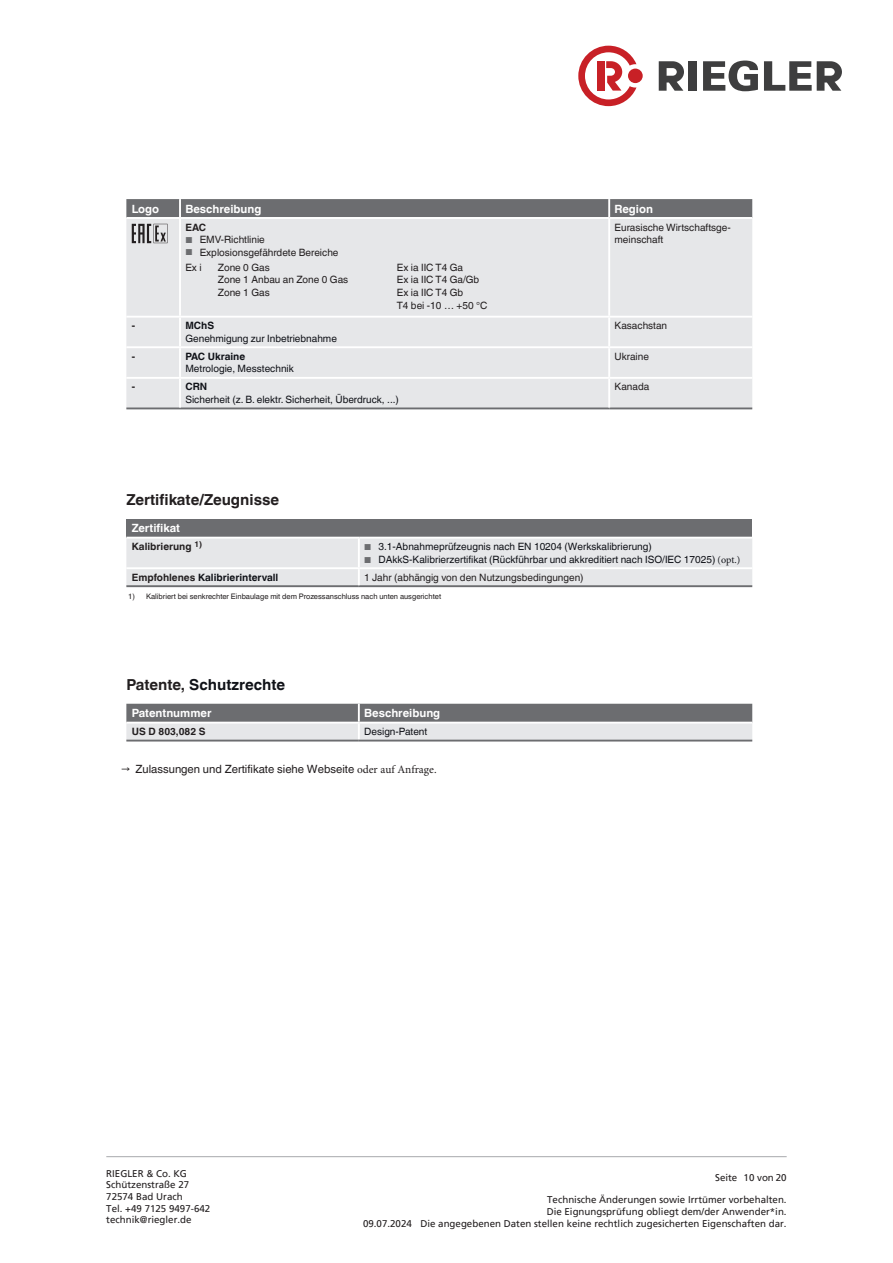
<style>
.page{position:relative;width:893px;height:1263px;background:#fff}
.page>*{position:absolute;margin:0;border:0;box-sizing:border-box;transform-origin:0 0}
.Update_OIDs{font:700 15.15px "Helvetica World";color:#231f20}
.Update_OIDs-2{font:700 15.15px "Helvetica World";color:#101218}
.Update_OIDs-3{font:700 11.4px "Helvetica World";color:#fff}
.Update_OIDs-4{font:11.4px "Helvetica World";color:#231f20}
.Update_OIDs-5{font:10.05px/12.6px "Helvetica World";color:#101218}
.Update_OIDs-6{font:10.05px/12.6px "Helvetica World";color:#231f20}
.Update_OIDs-7{font:700 10.05px "Helvetica World";color:#231f20}
.Update_OIDs-8{font:700 10.05px "Helvetica World";color:#101218}
.SeitenfußText_rechts{font:9.75px "Frutiger LT Pro";color:#231f20}
.SeitenfußText_links{font:9.75px/11.7px "Frutiger LT Pro";color:#231f20}
.Update_OIDs-9{font:7.5px "Helvetica World";color:#231f20}
.s1{font-size:8.55px;color:#6c6d70}
.s2{font-weight:700}
.s3{font-family:"Minion Pro"}
.s4{color:#231f20}
</style>
<div class="page">
<svg style="left:659px;top:61px;width:25px;height:30px"></svg>
<div style="left:689px;top:61px;width:8px;height:30px;background:#3e3e3f"></div>
<svg style="left:703px;top:61px;width:55px;height:30px"></svg>
<svg style="left:764px;top:61px;width:78px;height:30px"></svg>
<svg style="left:578px;top:46px;width:58px;height:60px"></svg>
<div style="left:628px;top:69px;width:15px;height:14px;background:#c82026;border-radius:50%"></div>
<hr style="left:106px;top:1156px;width:681px;height:1px;background:#a8a9ad">
<div style="left:126px;top:219px;width:626px;height:188px;background:#e6e7e9"></div>
<hr style="left:126px;top:377px;width:54px;height:2px;background:#fff">
<hr style="left:180px;top:377px;width:429px;height:2px;background:#fff">
<hr style="left:609px;top:377px;width:143px;height:2px;background:#fff">
<hr style="left:180px;top:346px;width:429px;height:2px;background:#fff">
<hr style="left:179px;top:348px;width:2px;height:29px;background:#fff">
<hr style="left:609px;top:346px;width:143px;height:2px;background:#fff">
<hr style="left:608px;top:348px;width:2px;height:29px;background:#fff">
<hr style="left:126px;top:346px;width:54px;height:2px;background:#fff">
<hr style="left:179px;top:318px;width:2px;height:28px;background:#fff">
<hr style="left:608px;top:318px;width:2px;height:28px;background:#fff">
<hr style="left:609px;top:316px;width:143px;height:2px;background:#fff">
<hr style="left:608px;top:219px;width:2px;height:97px;background:#fff">
<hr style="left:180px;top:316px;width:429px;height:2px;background:#fff">
<hr style="left:126px;top:407px;width:54px;height:2px;background:#6c6d70">
<hr style="left:180px;top:407px;width:429px;height:2px;background:#6c6d70">
<hr style="left:609px;top:407px;width:143px;height:2px;background:#6c6d70">
<hr style="left:126px;top:316px;width:54px;height:2px;background:#fff">
<svg style="left:126px;top:199px;width:626px;height:19px;background:#707174"></svg>
<hr style="left:180px;top:217px;width:429px;height:2px;background:#fff">
<hr style="left:608px;top:379px;width:2px;height:28px;background:#fff">
<hr style="left:179px;top:219px;width:2px;height:97px;background:#fff">
<hr style="left:179px;top:379px;width:2px;height:28px;background:#fff">
<svg style="left:132px;top:224px;width:35px;height:19px"></svg>
<div style="left:126px;top:519px;width:626px;height:19px;background:#6c6d70"></div>
<hr style="left:126px;top:537px;width:234px;height:2px;background:#fff">
<hr style="left:360px;top:537px;width:392px;height:2px;background:#fff">
<hr style="left:126px;top:585px;width:233px;height:2px;background:#6c6d70">
<hr style="left:359px;top:585px;width:393px;height:2px;background:#6c6d70">
<svg style="left:126px;top:538px;width:626px;height:48px;background:#e5e6e8"></svg>
<svg style="left:126px;top:704px;width:626px;height:36px;background:#a9a9ac"></svg>
<hr style="left:360px;top:722px;width:392px;height:1px;background:#fff">
<hr style="left:126px;top:740px;width:233px;height:1px;background:#6c6d70">
<hr style="left:359px;top:740px;width:393px;height:1px;background:#6c6d70">
<p class="Update_OIDs-3" style="left:132px;top:202px;width:29px">Logo</p>
<p class="Update_OIDs-3" style="left:185px;top:202px;width:78px">Beschreibung</p>
<p class="Update_OIDs-3" style="left:615px;top:202px;width:40px">Region</p>
<p class="Update_OIDs-7" style="left:185px;top:221px;width:22px">EAC</p>
<p class="Update_OIDs-6" style="left:185px;top:233px;width:81px"><span class="s1">■</span> EMV-Richtlinie</p>
<p class="Update_OIDs-6" style="left:185px;top:245px;width:155px;line-height:15px"><span class="s1">■</span> Explosionsgefährdete Bereiche<br>Ex i</p>
<p class="Update_OIDs-6" style="left:615px;top:221px;width:118px">Eurasische Wirtschaftsge&shy;meinschaft</p>
<p class="Update_OIDs-6" style="left:218px;top:261px;width:53px">Zone 0 Gas</p>
<p class="Update_OIDs-6" style="left:397px;top:261px;width:68px">Ex ia IIC T4 Ga</p>
<p class="Update_OIDs-6" style="left:218px;top:274px;width:132px">Zone 1 Anbau an Zone 0 Gas</p>
<p class="Update_OIDs-6" style="left:397px;top:274px;width:84px">Ex ia IIC T4 Ga/Gb</p>
<p class="Update_OIDs-6" style="left:218px;top:286px;width:53px">Zone 1 Gas</p>
<p class="Update_OIDs-6" style="left:397px;top:286px;width:92px">Ex ia IIC T4 Gb<br>T4 bei -10 … +50 °C</p>
<p class="Update_OIDs-7" style="left:132px;top:320px;width:5px">-</p>
<p class="Update_OIDs-5" style="left:185px;top:319px;width:153px"><span class="s2">MChS<br></span>Genehmigung zur Inbetriebnahme</p>
<p class="Update_OIDs-6" style="left:615px;top:319px;width:54px">Kasachstan</p>
<p class="Update_OIDs-7" style="left:132px;top:350px;width:5px">-</p>
<p class="Update_OIDs-5" style="left:185px;top:350px;width:110px"><span class="s2">PAC Ukraine<br></span>Metrologie, Messtechnik</p>
<p class="Update_OIDs-6" style="left:615px;top:350px;width:36px">Ukraine</p>
<p class="Update_OIDs-7" style="left:132px;top:381px;width:5px">-</p>
<p class="Update_OIDs-5" style="left:185px;top:381px;width:215px"><span class="s2">CRN<br></span>Sicherheit (z. B. elektr. Sicherheit, Überdruck, ...)</p>
<p class="Update_OIDs-6" style="left:615px;top:381px;width:36px">Kanada</p>
<p class="Update_OIDs" style="left:126px;top:490px;width:154px">Zertifikate/Zeugnisse</p>
<p class="Update_OIDs-3" style="left:132px;top:522px;width:50px">Zertifikat</p>
<p class="Update_OIDs-7" style="left:132px;top:541px;width:72px">Kalibrierung <sup>1)</sup></p>
<p class="Update_OIDs-5" style="left:364px;top:540px;width:289px"><span class="s1">■</span> 3.1-Abnahmeprüfzeugnis nach EN 10204 (Werkskalibrierung)</p>
<p class="Update_OIDs-5" style="left:364px;top:553px;width:378px"><span class="s1">■</span> DAkkS-Kalibrierzertifikat (Rückführbar und akkreditiert nach ISO/IEC 17025) <span class="s3">(opt.)</span></p>
<p class="Update_OIDs-8" style="left:132px;top:571px;width:148px"><span class="s4">Empfohlenes</span> Kalibrierintervall</p>
<p class="Update_OIDs-6" style="left:364px;top:571px;width:221px">1 Jahr (abhängig von den Nutzungsbedingungen)</p>
<p class="Update_OIDs-9" style="left:128px;top:592px;width:314px">1) Kalibriert bei senkrechter Einbaulage mit dem Prozessanschluss nach unten ausgerichtet</p>
<p class="Update_OIDs-2" style="left:126px;top:675px;width:160px"><span class="s4">Patente,</span> Schutzrechte</p>
<p class="Update_OIDs-3" style="left:132px;top:707px;width:81px">Patentnummer</p>
<p class="Update_OIDs-3" style="left:364px;top:707px;width:78px">Beschreibung</p>
<p class="Update_OIDs-7" style="left:132px;top:726px;width:75px">US D 803,082 S</p>
<p class="Update_OIDs-5" style="left:364px;top:725px;width:65px">Design-Patent</p>
<p class="Update_OIDs-4" style="left:122px;top:763px;width:316px">→ Zulassungen und Zertifikate siehe Webseite <span class="s3">oder auf Anfrage.</span></p>
<p class="SeitenfußText_links" style="left:106px;top:1167px;width:105px">RIEGLER &amp; Co. KG<br>Schützenstraße 27<br>72574 Bad Urach<br>Tel. +49 7125 9497-642 technik@riegler.de</p>
<p class="SeitenfußText_rechts" style="left:363px;top:1217px;width:50px">09.07.2024</p>
<p class="SeitenfußText_rechts" style="left:715px;top:1172px;width:24px">Seite</p>
<p class="SeitenfußText_rechts" style="left:744px;top:1172px;width:45px">10 von 20</p>
<p class="SeitenfußText_rechts" style="left:547px;top:1194px;width:241px">Technische Änderungen sowie Irrtümer vorbehalten.</p>
<p class="SeitenfußText_rechts" style="left:547px;top:1206px;width:241px">Die Eignungsprüfung obliegt dem/der Anwender*in.</p>
<p class="SeitenfußText_rechts" style="left:420px;top:1217px;width:368px">Die angegebenen Daten stellen keine rechtlich zugesicherten Eigenschaften dar.</p>
</div>
